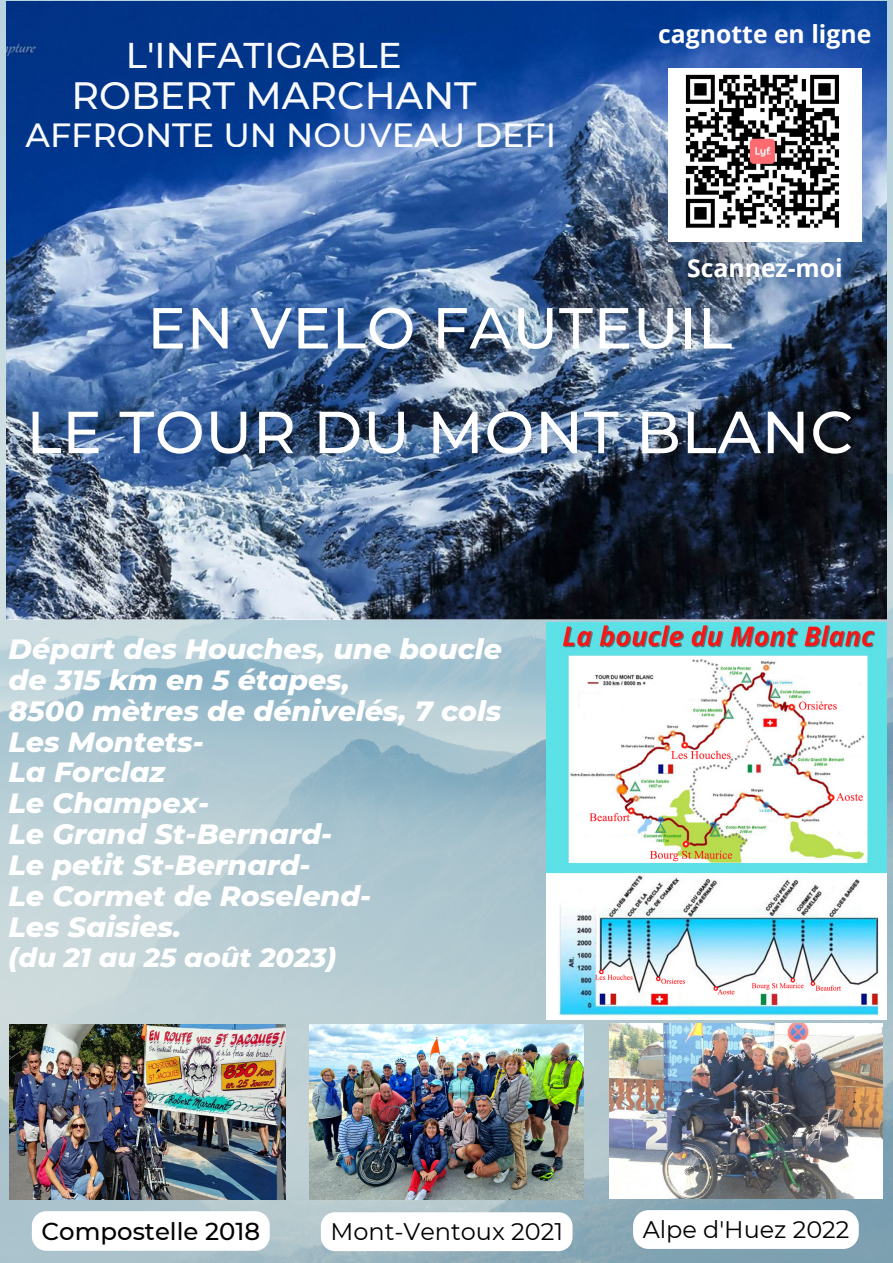
<style>
.page{position:relative;width:893px;height:1263px;background:#fff}
.page>*{position:absolute;margin:0;border:0;box-sizing:border-box;transform-origin:0 0}
.t1{font:500 59.25px "Montserrat";letter-spacing:.01em;color:#fff}
.t2{font:500 57.75px "Montserrat";letter-spacing:.01em;color:#fff}
.t3{font:500 38.03px "Montserrat";color:#fff}
.t4{font:500 35.78px "Montserrat";color:#fff}
.t5{font:500 33.53px "Montserrat";color:#fff}
.t6{font:italic 800 28.42px "Montserrat";color:#fff}
.t7{font:italic 800 26.92px "Montserrat";color:#fff}
.t8{font:700 24.75px "Open Sans";color:#fff}
.t9{font:500 24.38px "Montserrat";color:#000}
.t10{font:24px "Montserrat";color:#000}
.t11{font:23.92px "Montserrat";color:#000}
</style>
<div class="page">
<img style="left:0;top:0;width:893px;height:1263px">
<img style="left:546px;top:623px;width:341px;height:396px">
<img style="left:7px;top:1px;width:880px;height:618px">
<img style="left:10px;top:1024px;width:275px;height:176px">
<img style="left:609px;top:1023px;width:273px;height:175px">
<img style="left:310px;top:1024px;width:274px;height:176px">
<img style="left:668px;top:68px;width:193px;height:173px">
<svg style="left:633px;top:1210px;width:225px;height:39px"></svg>
<div style="left:32px;top:1211px;width:238px;height:40px;background:#fff;border-radius:14px"></div>
<svg style="left:321px;top:1212px;width:251px;height:39px"></svg>
<p class="t4" style="left:126px;top:33px;width:277px">L'INFATIGABLE</p>
<h3 class="t3" style="left:71px;top:72px;width:406px">ROBERT MARCHANT</h3>
<p class="t5" style="left:25px;top:114px;width:532px">AFFRONTE UN NOUVEAU DEFI</p>
<p class="t8" style="left:658px;top:16px;width:214px">cagnotte en ligne</p>
<p class="t8" style="left:687px;top:250px;width:157px">Scannez-moi</p>
<p class="t2" style="left:147px;top:293px;width:586px">EN VELO FAUTEUIL</p>
<p class="t1" style="left:26px;top:396px;width:828px">LE TOUR DU MONT BLANC</p>
<p class="t6" style="left:9px;top:631px;width:495px">Départ des Houches, une boucle</p>
<p class="t6" style="left:9px;top:662px;width:343px">de 315 km en 5 étapes,</p>
<p class="t6" style="left:9px;top:693px;width:494px">8500 mètres de dénivelés, 7 cols</p>
<p class="t6" style="left:9px;top:724px;width:197px">Les Montets-</p>
<p class="t6" style="left:9px;top:755px;width:158px">La Forclaz</p>
<p class="t6" style="left:9px;top:786px;width:202px">Le Champex-</p>
<p class="t6" style="left:9px;top:817px;width:325px">Le Grand St-Bernard-</p>
<p class="t6" style="left:9px;top:848px;width:303px">Le petit St-Bernard-</p>
<p class="t6" style="left:9px;top:879px;width:364px">Le Cormet de Roselend-</p>
<p class="t6" style="left:9px;top:910px;width:174px">Les Saisies.</p>
<p class="t7" style="left:9px;top:940px;width:329px">(du 21 au 25 août 2023)</p>
<p class="t9" style="left:42px;top:1216px;width:220px">Compostelle 2018</p>
<p class="t10" style="left:330px;top:1217px;width:234px">Mont-Ventoux 2021</p>
<p class="t11" style="left:642px;top:1215px;width:208px">Alpe d'Huez 2022</p>
</div>
